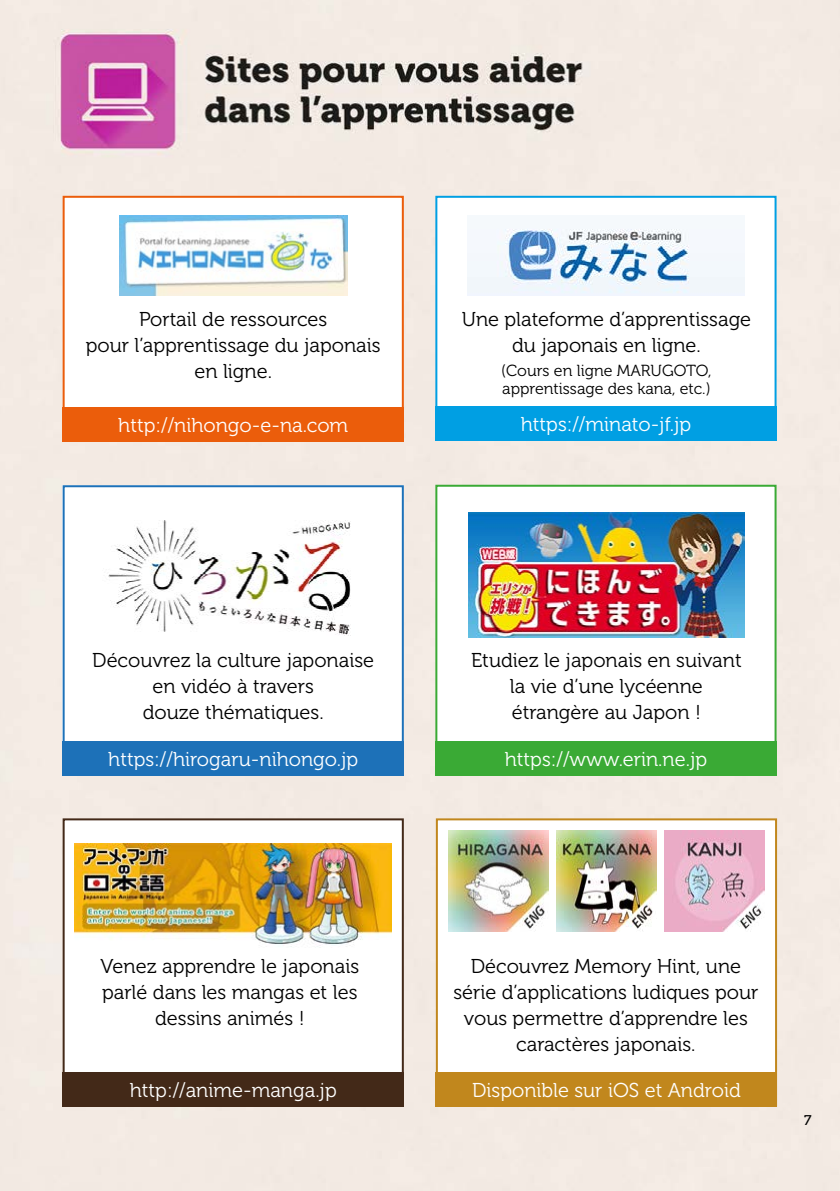
<style>
.page{position:relative;width:840px;height:1191px;background:#fff}
.page>*{position:absolute;margin:0;border:0;box-sizing:border-box;transform-origin:0 0}
.t1{font:20px/26px "Museo 300";color:#000;text-align:center}
.t2{font:20px "Museo 300";color:#fff}
.t3{font:16px/18px "Museo 300";color:#000}
.t4{font:14px "Museo 500";color:#000}
</style>
<div class="page">
<img style="left:1px;top:0;width:838px;height:1191px">
<img style="left:0;top:0;width:1px;height:1191px">
<div style="left:63px;top:818px;width:340px;height:288px;background:#fff;border:2px solid #432918"></div>
<div style="left:63px;top:1072px;width:340px;height:34px;background:#432918"></div>
<img style="left:75px;top:844px;width:316px;height:103px">
<div style="left:435px;top:818px;width:341px;height:288px;background:#fff;border:2px solid #c1871d"></div>
<div style="left:435px;top:1072px;width:341px;height:34px;background:#c1871d"></div>
<img style="left:448px;top:831px;width:100px;height:100px">
<img style="left:556px;top:831px;width:100px;height:100px">
<img style="left:664px;top:831px;width:100px;height:100px">
<div style="left:63px;top:196px;width:340px;height:244px;background:#fff;border:2px solid #eb5d0b"></div>
<div style="left:63px;top:407px;width:340px;height:34px;background:#eb5d0b"></div>
<img style="left:119px;top:216px;width:228px;height:79px">
<div style="left:435px;top:196px;width:341px;height:244px;background:#fff;border:2px solid #009fe3"></div>
<img style="left:467px;top:228px;width:277px;height:67px">
<div style="left:435px;top:406px;width:341px;height:34px;background:#009fe3"></div>
<div style="left:63px;top:485px;width:340px;height:290px;background:#fff"></div>
<div style="left:63px;top:485px;width:340px;height:290px;border:2px solid #1d71b8"></div>
<div style="left:63px;top:741px;width:340px;height:34px;background:#1d71b8"></div>
<div style="left:435px;top:485px;width:341px;height:290px;background:#fff;border:2px solid #3aaa35"></div>
<div style="left:435px;top:741px;width:341px;height:34px;background:#3aaa35"></div>
<img style="left:468px;top:512px;width:275px;height:125px">
<img style="left:108px;top:520px;width:243px;height:115px">
<p class="t1" style="left:86px;top:306px;width:296px">Portail de ressources<br>pour l’apprentissage du japonais en ligne.</p>
<p class="t1" style="left:461px;top:306px;width:291px">Une plateforme d’apprentissage du japonais en ligne.</p>
<p class="t3" style="left:501px;top:361px;width:212px">(Cours en ligne MARUGOTO, apprentissage des kana, etc.)</p>
<p class="t2" style="left:520px;top:413px;width:172px">https://minato-jf.jp</p>
<p class="t2" style="left:118px;top:414px;width:231px">http://nihongo-e-na.com</p>
<p class="t1" style="left:92px;top:647px;width:283px">Découvrez la culture japonaise en vidéo à travers<br>douze thématiques.</p>
<p class="t2" style="left:108px;top:748px;width:251px">https://hirogaru-nihongo.jp</p>
<p class="t1" style="left:101px;top:953px;width:260px">Venez apprendre le japonais parlé dans les mangas et les dessins animés !</p>
<p class="t2" style="left:130px;top:1079px;width:208px">http://anime-manga.jp</p>
<p class="t1" style="left:471px;top:647px;width:272px">Etudiez le japonais en suivant la vie d’une lycéenne étrangère au Japon !</p>
<p class="t2" style="left:504px;top:748px;width:204px">https://www.erin.ne.jp</p>
<p class="t1" style="left:453px;top:953px;width:306px">Découvrez Memory Hint, une série d’applications ludiques pour vous permettre d’apprendre les caractères japonais.</p>
<p class="t2" style="left:472px;top:1079px;width:270px">Disponible sur iOS et Android</p>
<p class="t4" style="left:803px;top:1112px;width:9px">7</p>
</div>
